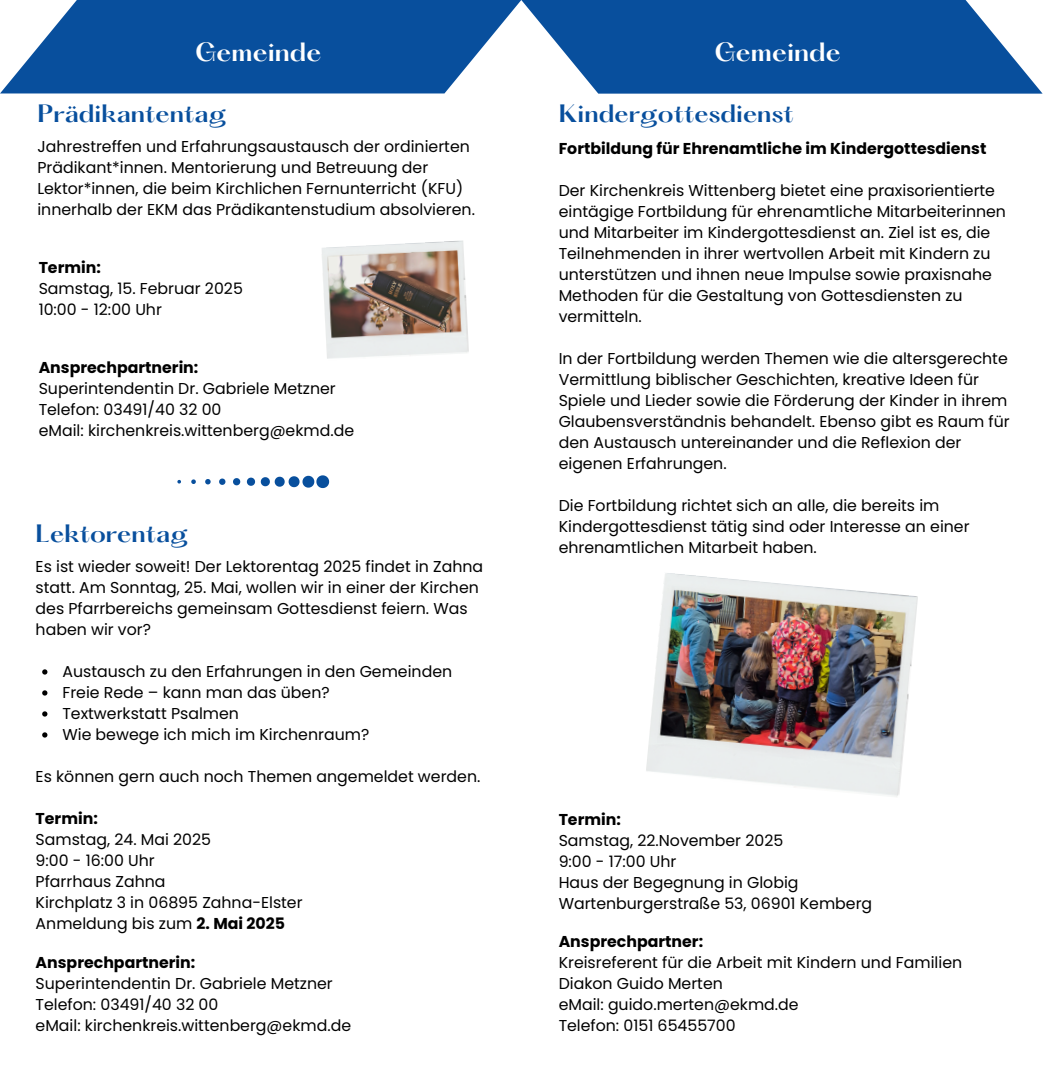
<style>
.page{position:relative;width:1043px;height:1071px;background:#fff}
.page>*{position:absolute;margin:0;border:0;box-sizing:border-box;transform-origin:0 0}
.t1{font:600 23.1px "Hatton";color:#fff}
.t2{font:600 22.05px "Hatton";color:#084f9d}
.t3{font:15.75px/21px "Poppins";color:#000}
.t4{font:700 15.75px "Poppins";color:#000}
.s1{font-weight:700}
</style>
<div class="page">
<svg style="left:0;top:0;width:521px;height:93px;background:#2c68ab"></svg>
<svg style="left:261px;top:475px;width:68px;height:13px"></svg>
<svg style="left:247px;top:478px;width:8px;height:8px"></svg>
<svg style="left:233px;top:478px;width:7px;height:7px"></svg>
<svg style="left:219px;top:479px;width:6px;height:6px"></svg>
<svg style="left:205px;top:479px;width:5px;height:5px"></svg>
<svg style="left:191px;top:479px;width:5px;height:5px"></svg>
<svg style="left:177px;top:480px;width:4px;height:4px"></svg>
<svg style="left:42px;top:669px;width:5px;height:6px"></svg>
<svg style="left:42px;top:690px;width:5px;height:6px"></svg>
<svg style="left:42px;top:711px;width:5px;height:6px"></svg>
<svg style="left:42px;top:732px;width:5px;height:6px"></svg>
<img style="left:322px;top:240px;width:147px;height:119px">
<svg style="left:521px;top:0;width:521px;height:94px;background:#2d69ab"></svg>
<img style="left:646px;top:573px;width:271px;height:224px">
<h1 class="t1" style="left:195px;top:41px;width:128px">Gemeinde</h1>
<h1 class="t2" style="left:37px;top:103px;width:191px">Prädikantentag</h1>
<p class="t3" style="left:37px;top:136px;width:439px">Jahrestreffen und Erfahrungsaustausch der ordinierten Prädikant*innen. Mentorierung und Betreuung der Lektor*innen, die beim Kirchlichen Fernunterricht (KFU) innerhalb der EKM das Prädikantenstudium absolvieren.</p>
<p class="t4" style="left:39px;top:257px;width:64px">Termin:</p>
<p class="t3" style="left:39px;top:278px;width:206px">Samstag, 15. Februar 2025</p>
<p class="t3" style="left:39px;top:299px;width:125px">10:00 - 12:00 Uhr</p>
<p class="t4" style="left:39px;top:357px;width:161px">Ansprechpartnerin:</p>
<p class="t3" style="left:39px;top:378px;width:298px">Superintendentin Dr. Gabriele Metzner</p>
<p class="t3" style="left:39px;top:399px;width:184px">Telefon: 03491/40 32 00</p>
<p class="t3" style="left:39px;top:420px;width:317px">eMail: kirchenkreis.wittenberg@ekmd.de</p>
<p class="t2" style="left:36px;top:523px;width:154px">Lektorentag</p>
<p class="t3" style="left:36px;top:556px;width:449px">Es ist wieder soweit! Der Lektorentag 2025 findet in Zahna statt. Am Sonntag, 25. Mai, wollen wir in einer der Kirchen des Pfarrbereichs gemeinsam Gottesdienst feiern. Was haben wir vor?</p>
<p class="t3" style="left:62px;top:661px;width:391px">Austausch zu den Erfahrungen in den Gemeinden</p>
<h1 class="t3" style="left:62px;top:682px;width:269px">Freie Rede – kann man das üben?</h1>
<p class="t3" style="left:62px;top:703px;width:178px">Textwerkstatt Psalmen</p>
<p class="t3" style="left:62px;top:724px;width:308px">Wie bewege ich mich im Kirchenraum?</p>
<p class="t3" style="left:36px;top:766px;width:446px">Es können gern auch noch Themen angemeldet werden.</p>
<p class="t4" style="left:36px;top:807px;width:64px">Termin:</p>
<p class="t3" style="left:36px;top:829px;width:177px">Samstag, 24. Mai 2025</p>
<p class="t3" style="left:36px;top:850px;width:121px">9:00 - 16:00 Uhr</p>
<p class="t3" style="left:36px;top:871px;width:131px">Pfarrhaus Zahna</p>
<p class="t3" style="left:36px;top:892px;width:268px">Kirchplatz 3 in 06895 Zahna-Elster</p>
<p class="t3" style="left:36px;top:913px;width:251px">Anmeldung bis zum <span class="s1">2. Mai 2025</span></p>
<p class="t4" style="left:36px;top:951px;width:161px">Ansprechpartnerin:</p>
<p class="t3" style="left:36px;top:973px;width:298px">Superintendentin Dr. Gabriele Metzner</p>
<p class="t3" style="left:36px;top:994px;width:184px">Telefon: 03491/40 32 00</p>
<p class="t3" style="left:36px;top:1015px;width:317px">eMail: kirchenkreis.wittenberg@ekmd.de</p>
<p class="t1" style="left:714px;top:41px;width:128px">Gemeinde</p>
<p class="t2" style="left:558px;top:103px;width:236px">Kindergottesdienst</p>
<h1 class="t4" style="left:558px;top:138px;width:429px">Fortbildung für Ehrenamtliche im Kindergottesdienst</h1>
<h1 class="t3" style="left:558px;top:180px;width:449px">Der Kirchenkreis Wittenberg bietet eine praxisorientierte eintägige Fortbildung für ehrenamtliche Mitarbeiterinnen und Mitarbeiter im Kindergottesdienst an. Ziel ist es, die Teilnehmenden in ihrer wertvollen Arbeit mit Kindern zu unterstützen und ihnen neue Impulse sowie praxisnahe Methoden für die Gestaltung von Gottesdiensten zu vermitteln.</h1>
<h2 class="t3" style="left:558px;top:348px;width:452px">In der Fortbildung werden Themen wie die altersgerechte Vermittlung biblischer Geschichten, kreative Ideen für Spiele und Lieder sowie die Förderung der Kinder in ihrem Glaubensverständnis behandelt. Ebenso gibt es Raum für den Austausch untereinander und die Reflexion der eigenen Erfahrungen.</h2>
<p class="t3" style="left:558px;top:495px;width:412px">Die Fortbildung richtet sich an alle, die bereits im<br>Kindergottesdienst tätig sind oder Interesse an einer ehrenamtlichen Mitarbeit haben.</p>
<p class="t4" style="left:558px;top:808px;width:64px">Termin:</p>
<p class="t3" style="left:558px;top:830px;width:226px">Samstag, 22.November 2025</p>
<p class="t3" style="left:558px;top:851px;width:119px">9:00 - 17:00 Uhr</p>
<p class="t3" style="left:558px;top:872px;width:241px">Haus der Begegnung in Globig</p>
<p class="t3" style="left:558px;top:893px;width:315px">Wartenburgerstraße 53, 06901 Kemberg</p>
<p class="t4" style="left:558px;top:930px;width:146px">Ansprechpartner:</p>
<p class="t3" style="left:558px;top:952px;width:405px">Kreisreferent für die Arbeit mit Kindern und Familien</p>
<p class="t3" style="left:558px;top:973px;width:166px">Diakon Guido Merten</p>
<p class="t3" style="left:558px;top:994px;width:241px">eMail: guido.merten@ekmd.de</p>
<p class="t3" style="left:558px;top:1015px;width:178px">Telefon: 0151 65455700</p>
</div>
